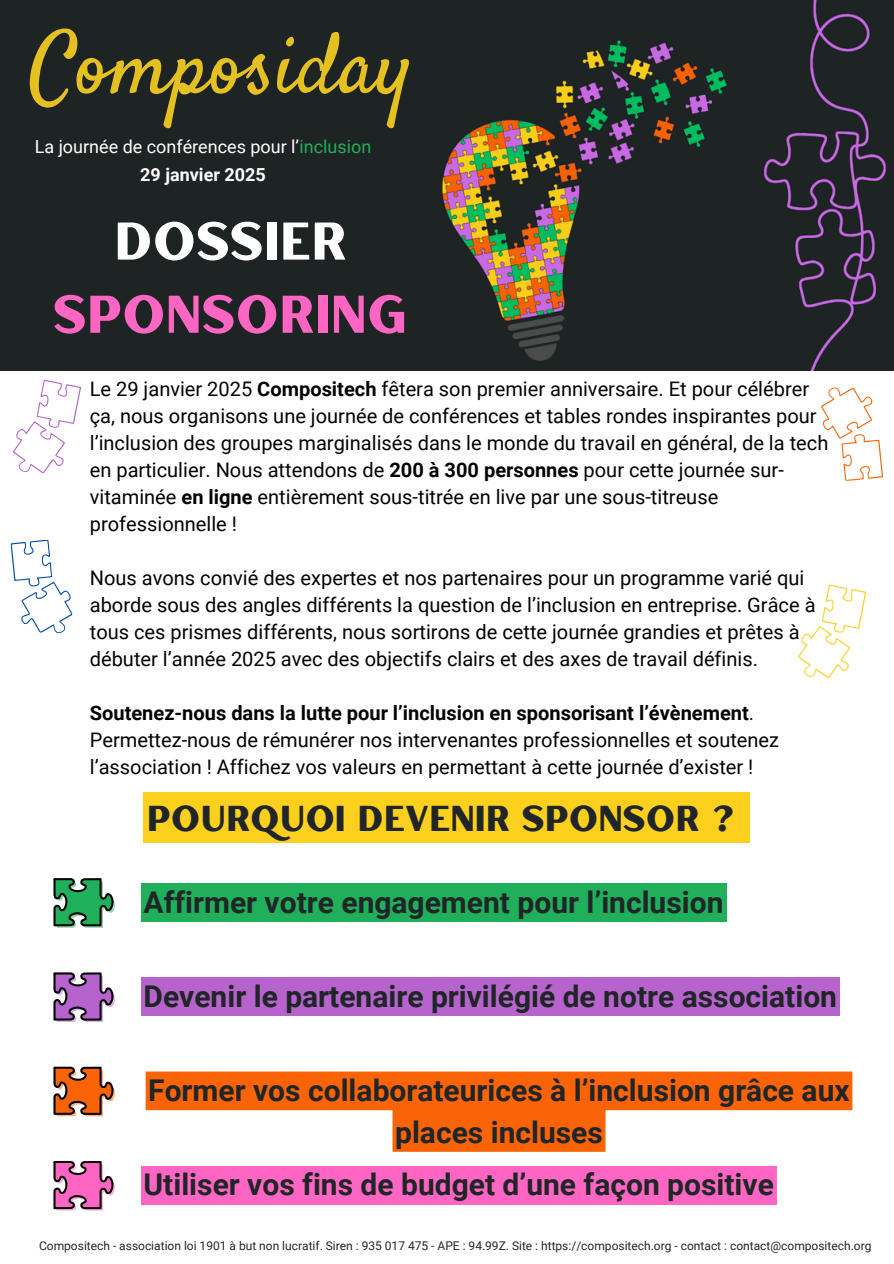
<style>
.page{position:relative;width:894px;height:1264px;background:#fff}
.page>*{position:absolute;margin:0;border:0;box-sizing:border-box;transform-origin:0 0}
.t1{font:85.95px "Satisfy";color:#e5c021}
.t2{font:52.95px/73.2px "Hertical Sans";color:#ff66c4;text-align:center}
.t3{font:36px "Hertical Sans";color:#202527}
.t4{font:700 30px/41.7px "Roboto";color:#202527;text-align:center}
.t5{font:20.1px/27px "Roboto";color:#030301}
.t6{font:18px "Roboto";color:#fff}
.t7{font:700 18px "Roboto";color:#fff}
.t8{font:12px "Roboto";color:#202527}
.s1{color:#20af5b}
.s2{color:#fff}
.s3{font-weight:700}
</style>
<div class="page">
<img style="left:0;top:0;width:893px;height:370px">
<svg style="left:798px;top:585px;width:68px;height:93px"></svg>
<svg style="left:13px;top:380px;width:68px;height:93px"></svg>
<svg style="left:821px;top:387px;width:62px;height:94px"></svg>
<svg style="left:10px;top:539px;width:63px;height:95px"></svg>
<svg style="left:53px;top:878px;width:62px;height:49px"></svg>
<div style="left:144px;top:792px;width:605px;height:51px;background:#fdd01d"></div>
<div style="left:141px;top:883px;width:585px;height:38px;background:#20af5b"></div>
<svg style="left:53px;top:972px;width:62px;height:49px"></svg>
<div style="left:141px;top:977px;width:698px;height:39px;background:#b663cd"></div>
<svg style="left:53px;top:1066px;width:62px;height:50px"></svg>
<svg style="left:146px;top:1071px;width:706px;height:80px;fill:#fa6407"></svg>
<svg style="left:53px;top:1161px;width:62px;height:49px"></svg>
<div style="left:141px;top:1165px;width:635px;height:39px;background:#ff66c4"></div>
<h6 class="t1" style="left:30px;top:12px;width:384px">Composiday</h6>
<h2 class="t6" style="left:35px;top:136px;width:338px">La journée de conférences pour l’<span class="s1">inclusion</span></h2>
<p class="t7" style="left:140px;top:164px;width:127px">29 janvier 2025</p>
<p class="t2" style="left:53px;top:203px;width:356px"><span class="s2">DOSSIER<br></span>SPONSORING</p>
<p class="t5" style="left:90px;top:375px;width:739px">Le 29 janvier 2025 <span class="s3">Compositech</span> fêtera son premier anniversaire. Et pour célébrer ça, nous organisons une journée de conférences et tables rondes inspirantes pour l’inclusion des groupes marginalisés dans le monde du travail en général, de la tech en particulier. Nous attendons de <span class="s3">200 à 300 personnes</span> pour cette journée sur&shy;vitaminée <span class="s3">en ligne</span> entièrement sous-titrée en live par une sous-titreuse professionnelle !</p>
<h1 class="t5" style="left:90px;top:564px;width:727px">Nous avons convié des expertes et nos partenaires pour un programme varié qui aborde sous des angles différents la question de l’inclusion en entreprise. Grâce à tous ces prismes différents, nous sortirons de cette journée grandies et prêtes à débuter l’année 2025 avec des objectifs clairs et des axes de travail définis.</h1>
<p class="t5" style="left:90px;top:699px;width:690px"><span class="s3">Soutenez-nous dans la lutte pour l’inclusion en sponsorisant l’évènement</span>.<br>Permettez-nous de rémunérer nos intervenantes professionnelles et soutenez l’association ! Affichez vos valeurs en permettant à cette journée d’exister !</p>
<h5 class="t3" style="left:147px;top:793px;width:589px">POURQUOI DEVENIR SPONSOR ?</h5>
<h5 class="t4" style="left:143px;top:881px;width:581px">Affirmer votre engagement pour l’inclusion</h5>
<h5 class="t4" style="left:143px;top:975px;width:694px">Devenir le partenaire privilégié de notre association</h5>
<p class="t4" style="left:148px;top:1069px;width:702px">Former vos collaborateurices à l’inclusion grâce aux places incluses</p>
<p class="t4" style="left:143px;top:1164px;width:631px">Utiliser vos fins de budget d’une façon positive</p>
<h3 class="t8" style="left:39px;top:1238px;width:833px">Compositech - association loi 1901 à but non lucratif. Siren : 935 017 475 - APE : 94.99Z. Site : https://compositech.org - contact : contact@compositech.org</h3>
</div>
